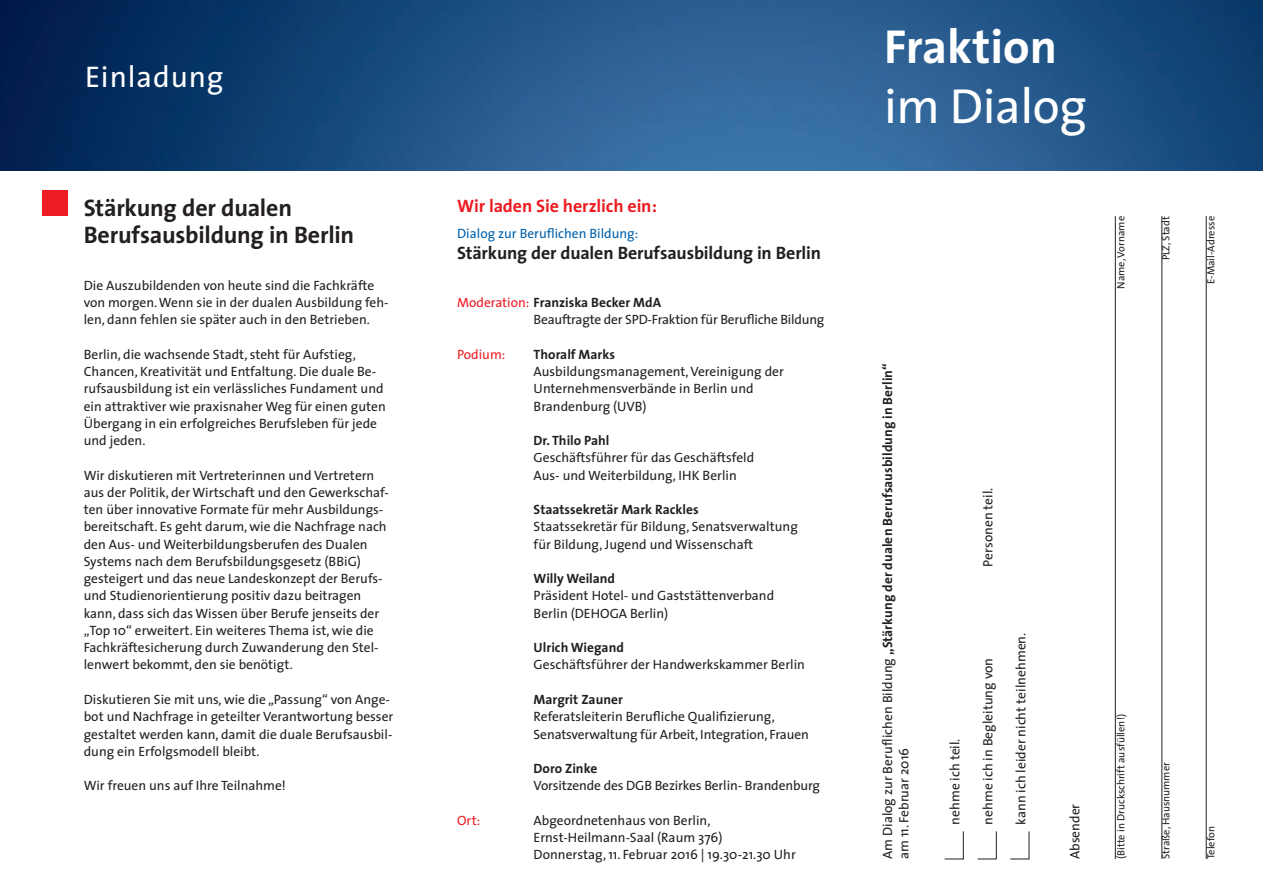
<style>
.page{position:relative;width:1263px;height:893px;background:#fff}
.page>*{position:absolute;margin:0;border:0;box-sizing:border-box;transform-origin:0 0}
.t1{font:49.5px "The Sans";letter-spacing:-.01em;color:#fff}
.t2{font:700 48px "The Sans";color:#fff}
.t3{font:30px "The Sans";letter-spacing:.03em;color:#fff}
.t4{font:700 24px/27px "The Sans";letter-spacing:-.01em;color:#231f20}
.t5{font:700 18px "The Sans";letter-spacing:-.01em;color:#231f20}
.t6{font:700 18px "The Sans";letter-spacing:-.005em;color:#ee1d23}
.t7{font:13.5px/17.2px "The Sans";color:#231f20}
.t8{font:700 13.5px "The Sans";color:#231f20}
.t9{font:13.5px "The Sans";color:#0161ab}
.t10{font:13.5px "The Sans";color:#ee1d23}
.t11{font:10.5px "The Sans";color:#231f20}
.s1{color:#ee1d23}
.s2{font-weight:700}
</style>
<div class="page">
<img style="left:0;top:0;width:1263px;height:170px">
<div style="left:43px;top:190px;width:25px;height:26px;background:#ee1d23"></div>
<hr style="left:1115px;top:216px;width:1px;height:643px;background:#231f20">
<hr style="left:1161px;top:216px;width:1px;height:643px;background:#231f20">
<hr style="left:1206px;top:216px;width:1px;height:643px;background:#231f20">
<svg style="left:1010px;top:831px;width:20px;height:29px"></svg>
<svg style="left:977px;top:831px;width:20px;height:29px"></svg>
<svg style="left:944px;top:831px;width:20px;height:29px"></svg>
<h3 class="t3" style="left:85px;top:52px;width:140px">Einladung</h3>
<h3 class="t4" style="left:84px;top:194px;width:272px">Stärkung der dualen<br>Berufsausbildung in Berlin</h3>
<p class="t7" style="left:84px;top:276px;width:306px">Die Auszubildenden von heute sind die Fachkräfte von morgen. Wenn sie in der dualen Ausbildung feh&shy;len, dann fehlen sie später auch in den Betrieben.</p>
<p class="t7" style="left:84px;top:345px;width:304px">Berlin, die wachsende Stadt, steht für Aufstieg, Chancen, Kreativität und Entfaltung. Die duale Be&shy;rufsausbildung ist ein verlässliches Fundament und ein attraktiver wie praxisnaher Weg für einen guten Übergang in ein erfolgreiches Berufsleben für jede und jeden.</p>
<p class="t7" style="left:84px;top:466px;width:306px">Wir diskutieren mit Vertreterinnen und Vertretern aus der Politik, der Wirtschaft und den Gewerkschaf&shy;ten über innovative Formate für mehr Ausbildungs&shy;bereitschaft. Es geht darum, wie die Nachfrage nach den Aus- und Weiterbildungsberufen des Dualen Systems nach dem Berufsbildungsgesetz (BBiG) gesteigert und das neue Landeskonzept der Berufs&shy;und Studienorientierung positiv dazu beitragen kann, dass sich das Wissen über Berufe jenseits der „Top 10“ erweitert. Ein weiteres Thema ist, wie die Fachkräftesicherung durch Zuwanderung den Stel&shy;lenwert bekommt, den sie benötigt.</p>
<p class="t7" style="left:84px;top:690px;width:311px">Diskutieren Sie mit uns, wie die „Passung“ von Ange&shy;bot und Nachfrage in geteilter Verantwortung besser gestaltet werden kann, damit die duale Berufsausbil&shy;dung ein Erfolgsmodell bleibt.</p>
<p class="t7" style="left:84px;top:777px;width:204px">Wir freuen uns auf Ihre Teilnahme!</p>
<h3 class="t6" style="left:457px;top:191px;width:201px">Wir laden Sie herzlich ein:</h3>
<p class="t9" style="left:457px;top:222px;width:183px">Dialog zur Beruflichen Bildung:</p>
<h3 class="t5" style="left:457px;top:238px;width:365px">Stärkung der dualen Berufsausbildung in Berlin</h3>
<p class="t7" style="left:534px;top:294px;width:292px;text-indent:-77px"><span class="s1">Moderation:</span> <span class="s2">Franziska Becker MdA<br></span>Beauftragte der SPD-Fraktion für Berufliche Bildung</p>
<p class="t10" style="left:457px;top:343px;width:50px">Podium:</p>
<p class="t8" style="left:534px;top:343px;width:83px">Thoralf Marks</p>
<p class="t7" style="left:534px;top:363px;width:252px">Ausbildungsmanagement, Vereinigung der<br>Unternehmensverbände in Berlin und<br>Brandenburg (UVB)</p>
<p class="t8" style="left:534px;top:429px;width:77px">Dr. Thilo Pahl</p>
<p class="t7" style="left:534px;top:449px;width:222px">Geschäftsführer für das Geschäftsfeld<br>Aus- und Weiterbildung, IHK Berlin</p>
<p class="t8" style="left:534px;top:498px;width:167px">Staatssekretär Mark Rackles</p>
<p class="t7" style="left:534px;top:518px;width:266px">Staatssekretär für Bildung, Senatsverwaltung für Bildung, Jugend und Wissenschaft</p>
<p class="t8" style="left:534px;top:567px;width:83px">Willy Weiland</p>
<p class="t7" style="left:534px;top:587px;width:242px">Präsident Hotel- und Gaststättenverband<br>Berlin (DEHOGA Berlin)</p>
<p class="t8" style="left:534px;top:636px;width:92px">Ulrich Wiegand</p>
<p class="t7" style="left:534px;top:656px;width:273px">Geschäftsführer der Handwerkskammer Berlin</p>
<p class="t8" style="left:534px;top:688px;width:91px">Margrit Zauner</p>
<p class="t7" style="left:534px;top:708px;width:277px">Referatsleiterin Berufliche Qualifizierung,<br>Senatsverwaltung für Arbeit, Integration, Frauen</p>
<p class="t8" style="left:534px;top:757px;width:65px">Doro Zinke</p>
<p class="t7" style="left:534px;top:777px;width:288px">Vorsitzende des DGB Bezirkes Berlin- Brandenburg</p>
<p class="t10" style="left:457px;top:809px;width:25px">Ort:</p>
<p class="t7" style="left:534px;top:811px;width:264px">Abgeordnetenhaus von Berlin,<br>Ernst-Heilmann-Saal (Raum 376)<br>Donnerstag, 11. Februar 2016 | 19.30-21.30 Uhr</p>
<h2 class="t2" style="left:884px;top:7px;width:175px">Fraktion</h2>
<h1 class="t1" style="left:884px;top:65px;width:204px">im Dialog</h1>
<p class="t7" style="left:879px;top:859px;width:497px;line-height:16.2px;rotate:-90deg">Am Dialog zur Beruflichen Bildung <span class="s2">„Stärkung der dualen Berufsausbildung in Berlin“ </span>am 11. Februar 2016</p>
<p class="t7" style="left:979px;top:567px;width:80px;rotate:-90deg">Personen teil.</p>
<p class="t7" style="left:946px;top:825px;width:88px;rotate:-90deg">nehme ich teil.</p>
<p class="t7" style="left:979px;top:825px;width:168px;rotate:-90deg">nehme ich in Begleitung von</p>
<p class="t7" style="left:1012px;top:825px;width:193px;rotate:-90deg">kann ich leider nicht teilnehmen.</p>
<p class="t11" style="left:1112px;top:289px;width:74px;rotate:-90deg">Name, Vorname</p>
<p class="t7" style="left:1066px;top:859px;width:57px;rotate:-90deg">Absender</p>
<p class="t11" style="left:1112px;top:859px;width:147px;rotate:-90deg">(Bitte in Druckschrift ausfüllen!)</p>
<p class="t11" style="left:1157px;top:260px;width:46px;rotate:-90deg">PLZ, Stadt</p>
<p class="t11" style="left:1157px;top:859px;width:98px;rotate:-90deg">Straße, Hausnummer</p>
<p class="t11" style="left:1202px;top:284px;width:69px;rotate:-90deg">E-Mail-Adresse</p>
<p class="t11" style="left:1202px;top:859px;width:35px;rotate:-90deg">Telefon</p>
</div>
